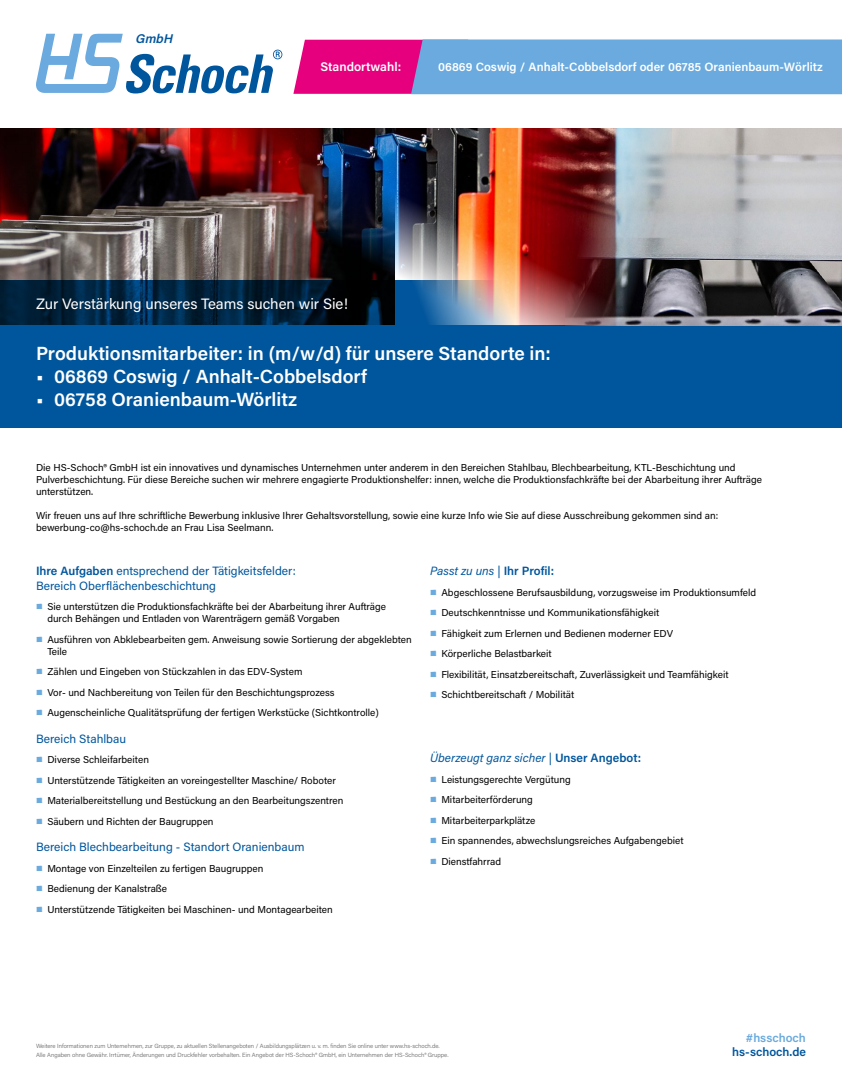
<style>
.page{position:relative;width:842px;height:1078px;background:#fff}
.page>*{position:absolute;margin:0;border:0;box-sizing:border-box;transform-origin:0 0}
.t1{font:600 19px "Acumin Pro";color:#fff}
.t2{font:15px "Acumin Pro";color:#fff}
.t3{font:italic 600 12.7px "Acumin Pro";color:#00569d}
.t4{font:600 12.5px "Acumin Pro";color:#fff}
.t5{font:12px/14.4px "Acumin Pro";color:#00569d}
.t6{font:600 12px "Acumin Pro";color:#fff}
.t7{font:italic 12px "Acumin Pro";color:#00569d}
.t8{font:600 12px "Acumin Pro";color:#00569d}
.t9{font:600 12px "Acumin Pro";color:#6aaade}
.t10{font:10px/20.5px "Acumin Pro";color:#000}
.t11{font:300 6px/8.6px "Acumin Pro";color:#646363}
.s1{font-weight:600}
.s2{font-family:"Trailmade Extras";color:#6aaade}
.s3{font-weight:600;font-style:normal}
</style>
<div class="page">
<img style="left:0;top:129px;width:70px;height:151px">
<svg style="left:0;top:280px;width:70px;height:45px;background:#001e35"></svg>
<div style="left:0;top:325px;width:842px;height:102px;background:#00569d"></div>
<svg style="left:36px;top:34px;width:246px;height:59px"></svg>
<img style="left:70px;top:129px;width:496px;height:196px">
<img style="left:566px;top:129px;width:276px;height:196px">
<svg style="left:293px;top:39px;width:549px;height:55px;background:#8787ca"></svg>
<p class="t3" style="left:135px;top:29px;width:42px">GmbH</p>
<p class="t4" style="left:320px;top:58px;width:82px">Standortwahl:</p>
<p class="t6" style="left:438px;top:58px;width:386px">06869 Coswig / Anhalt-Cobbelsdorf oder 06785 Oranienbaum-Wörlitz</p>
<h2 class="t2" style="left:36px;top:293px;width:313px">Zur Verstärkung unseres Teams suchen wir Sie!</h2>
<h1 class="t1" style="left:36px;top:340px;width:516px">Produktionsmitarbeiter: in (m/w/d) für unsere Standorte in:</h1>
<h1 class="t1" style="left:36px;top:363px;width:333px">• 06869 Coswig / Anhalt-Cobbelsdorf</h1>
<h1 class="t1" style="left:36px;top:386px;width:263px">• 06758 Oranienbaum-Wörlitz</h1>
<p class="t10" style="left:36px;top:460px;width:727px;line-height:12px">Die HS-Schoch® GmbH ist ein innovatives und dynamisches Unternehmen unter anderem in den Bereichen Stahlbau, Blechbearbeitung, KTL-Beschichtung und<br>Pulverbeschichtung. Für diese Bereiche suchen wir mehrere engagierte Produktionshelfer: innen, welche die Produktionsfachkräfte bei der Abarbeitung ihrer Aufträge unterstützen.</p>
<p class="t10" style="left:36px;top:508px;width:684px;line-height:12px">Wir freuen uns auf Ihre schriftliche Bewerbung inklusive Ihrer Gehaltsvorstellung, sowie eine kurze Info wie Sie auf diese Ausschreibung gekommen sind an: bewerbung-co@hs-schoch.de an Frau Lisa Seelmann.</p>
<p class="t5" style="left:36px;top:563px;width:261px"><span class="s1">Ihre Aufgaben</span> entsprechend der Tätigkeitsfelder:<br>Bereich Oberflächenbeschichtung</p>
<p class="t10" style="left:47px;top:600px;width:340px;line-height:12px;text-indent:-11px"><span class="s2">z</span> Sie unterstützen die Produktionsfachkräfte bei der Abarbeitung ihrer Aufträge durch Behängen und Entladen von Warenträgern gemäß Vorgaben</p>
<p class="t10" style="left:47px;top:632px;width:366px;line-height:12px;text-indent:-11px"><span class="s2">z</span> Ausführen von Abklebearbeiten gem. Anweisung sowie Sortierung der abgeklebten<br>Teile</p>
<p class="t10" style="left:36px;top:661px;width:344px"><span class="s2">z</span> Zählen und Eingeben von Stückzahlen in das EDV-System<br><span class="s2">z</span> Vor- und Nachbereitung von Teilen für den Beschichtungsprozess<br><span class="s2">z</span> Augenscheinliche Qualitätsprüfung der fertigen Werkstücke (Sichtkontrolle)</p>
<p class="t5" style="left:36px;top:730px;width:92px">Bereich Stahlbau</p>
<p class="t10" style="left:36px;top:749px;width:309px"><span class="s2">z</span> Diverse Schleifarbeiten<br><span class="s2">z</span> Unterstützende Tätigkeiten an voreingestellter Maschine/ Roboter <span class="s2">z</span> Materialbereitstellung und Bestückung an den Bearbeitungszentren <span class="s2">z</span> Säubern und Richten der Baugruppen</p>
<p class="t5" style="left:36px;top:839px;width:270px">Bereich Blechbearbeitung - Standort Oranienbaum</p>
<p class="t10" style="left:36px;top:857px;width:298px"><span class="s2">z</span> Montage von Einzelteilen zu fertigen Baugruppen<br><span class="s2">z</span> Bedienung der Kanalstraße<br><span class="s2">z</span> Unterstützende Tätigkeiten bei Maschinen- und Montagearbeiten</p>
<p class="t7" style="left:430px;top:562px;width:126px">Passt zu uns | <span class="s3">Ihr Profil:</span></p>
<p class="t10" style="left:430px;top:581px;width:328px"><span class="s2">z</span> Abgeschlossene Berufsausbildung, vorzugsweise im Produktionsumfeld <span class="s2">z</span> Deutschkenntnisse und Kommunikationsfähigkeit<br><span class="s2">z</span> Fähigkeit zum Erlernen und Bedienen moderner EDV<br><span class="s2">z</span> Körperliche Belastbarkeit<br><span class="s2">z</span> Flexibilität, Einsatzbereitschaft, Zuverlässigkeit und Teamfähigkeit<br><span class="s2">z</span> Schichtbereitschaft / Mobilität</p>
<p class="t7" style="left:430px;top:749px;width:213px">Überzeugt ganz sicher | <span class="s3">Unser Angebot:</span></p>
<p class="t10" style="left:430px;top:768px;width:255px"><span class="s2">z</span> Leistungsgerechte Vergütung<br><span class="s2">z</span> Mitarbeiterförderung<br><span class="s2">z</span> Mitarbeiterparkplätze<br><span class="s2">z</span> Ein spannendes, abwechslungsreiches Aufgabengebiet <span class="s2">z</span> Dienstfahrrad</p>
<p class="t11" style="left:36px;top:1041px;width:414px">Weitere Informationen zum Unternehmen, zur Gruppe, zu aktuellen Stellenangeboten / Ausbildungsplätzen u. v. m. finden Sie online unter www.hs-schoch.de.<br>Alle Angaben ohne Gewähr. Irrtümer, Änderungen und Druckfehler vorbehalten. Ein Angebot der HS-Schoch® GmbH, ein Unternehmen der HS-Schoch® Gruppe.</p>
<p class="t9" style="left:746px;top:1028px;width:62px">#hsschoch</p>
<p class="t8" style="left:732px;top:1043px;width:75px">hs-schoch.de</p>
</div>
